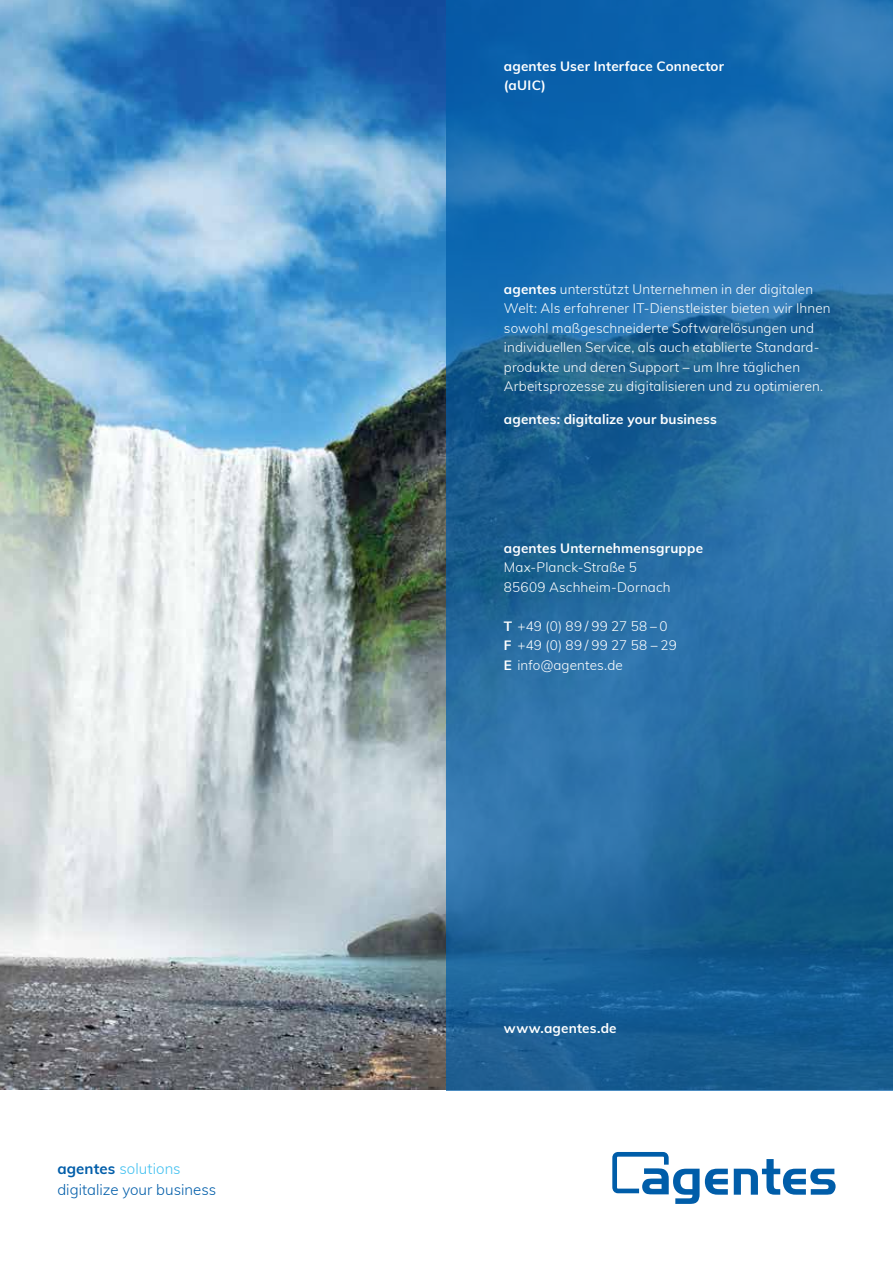
<style>
.page{position:relative;width:893px;height:1263px;background:#fff}
.page>*{position:absolute;margin:0;border:0;box-sizing:border-box;transform-origin:0 0}
.t1{font:300 15px/21px "Muli";color:#005da9}
.t2{font:300 13.5px/19.5px "Muli";letter-spacing:.01em;color:#fff}
.t3{font:700 13.5px/19.5px "Muli";letter-spacing:.01em;color:#fff}
.s1{font-weight:700}
.s2{color:#41c0f0}
</style>
<div class="page">
<img style="left:0;top:0;width:446px;height:1089px">
<svg style="left:446px;top:0;width:447px;height:1091px;background:#206aa2"></svg>
<svg style="left:734px;top:1159px;width:102px;height:36px"></svg>
<svg style="left:612px;top:1152px;width:116px;height:52px"></svg>
<p class="t1" style="left:57px;top:1157px;width:160px"><span class="s1">agentes</span> <span class="s2">solutions </span>digitalize your business</p>
<p class="t3" style="left:504px;top:56px;width:222px">agentes User Interface Connector (aUIC)</p>
<p class="t2" style="left:504px;top:279px;width:328px"><span class="s1">agentes</span> unterstützt Unternehmen in der digitalen Welt: Als erfahrener IT-Dienstleister bieten wir Ihnen sowohl maßgeschneiderte Softwarelösungen und individuellen Service, als auch etablierte Standard&shy;produkte und deren Support – um Ihre täglichen Arbeitsprozesse zu digitalisieren und zu optimieren.</p>
<p class="t3" style="left:504px;top:408px;width:214px">agentes: digitalize your business</p>
<p class="t3" style="left:504px;top:537px;width:201px">agentes Unternehmensgruppe</p>
<p class="t2" style="left:504px;top:557px;width:168px">Max-Planck-Straße 5<br>85609 Aschheim-Dornach</p>
<p class="t2" style="left:504px;top:615px;width:174px"><span class="s1">T</span> +49 (0) 89 / 99 27 58 – 0<br><span class="s1">F</span> +49 (0) 89 / 99 27 58 – 29<br><span class="s1">E</span> info@agentes.de</p>
<p class="t3" style="left:504px;top:1018px;width:114px">www.agentes.de</p>
</div>
